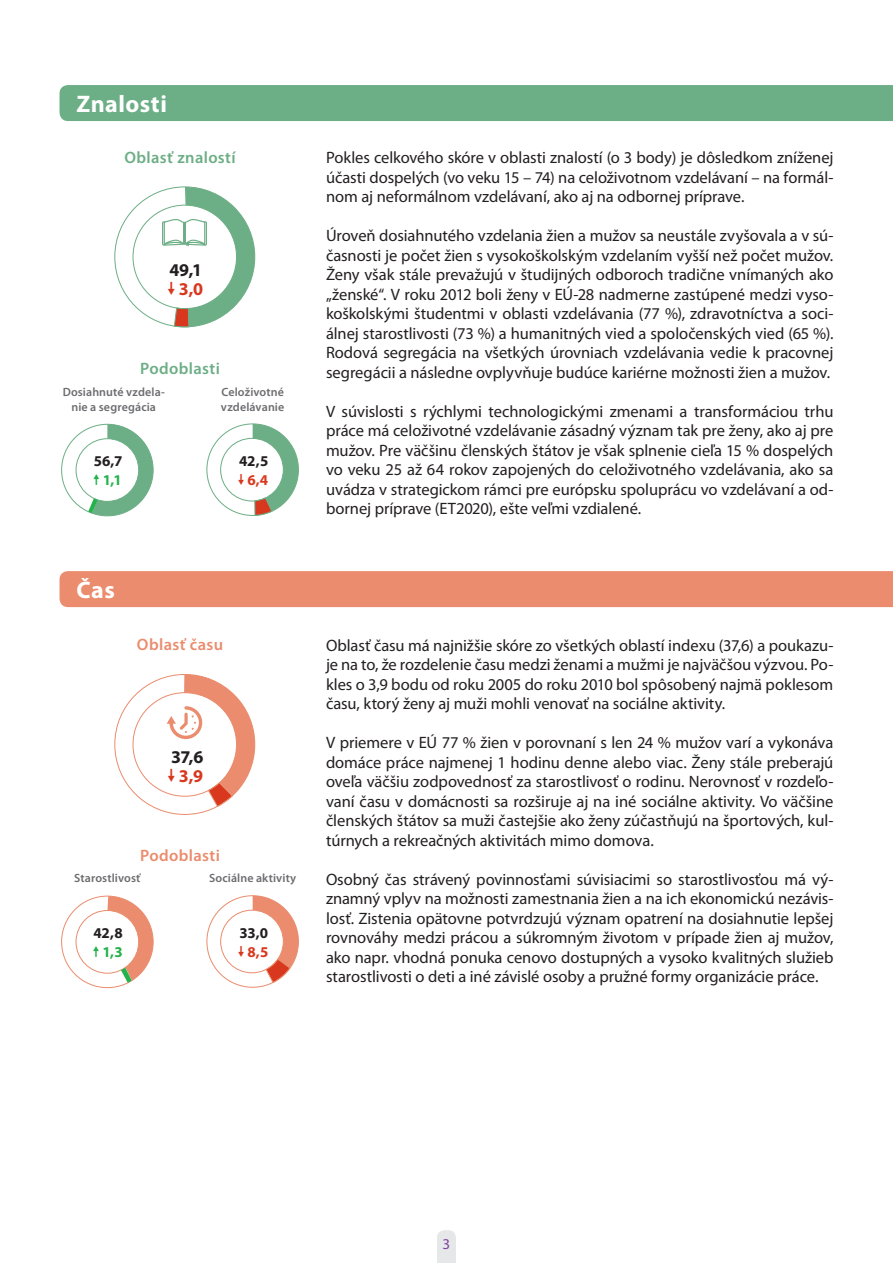
<style>
.page{position:relative;width:893px;height:1263px;background:#fff}
.page>*{position:absolute;margin:0;border:0;box-sizing:border-box;transform-origin:0 0}
.Box_title{font:700 24px "Myriad Pro";letter-spacing:.02em;color:#fff}
.Body_Text{font:700 18px "Myriad Pro";color:#231f20}
.Body_Text-2{font:700 18px "Myriad Pro";color:#d8381e}
.Body_Text-3{font:16.5px/19.5px "Myriad Pro";letter-spacing:-.005em;color:#231f20;text-align:justify}
.Figure_title{font:600 16.5px "Myriad Pro";letter-spacing:.025em;color:#6cae85}
.Figure_title-2{font:600 16.5px "Myriad Pro";letter-spacing:.025em;color:#ea8c6d}
.Body_Text-4{font:700 15px "Myriad Pro";letter-spacing:-.01em;color:#231f20}
.Body_Text-5{font:700 15px "Myriad Pro";color:#23b24b}
.Body_Text-6{font:700 15px "Myriad Pro";color:#d8381e}
.t1{font:15px "Myriad Pro";color:#7d449a}
.Body_Text-7{font:600 12px/15px "Myriad Pro";letter-spacing:.01em;color:#6c6d70;text-align:center}
</style>
<div class="page">
<svg style="left:437px;top:1230px;width:19px;height:33px"></svg>
<div style="left:60px;top:85px;width:833px;height:36px;background:#6cae85"></div>
<div style="left:60px;top:571px;width:833px;height:36px;background:#ea8c6d"></div>
<svg style="left:114px;top:186px;width:141px;height:142px"></svg>
<svg style="left:61px;top:423px;width:93px;height:94px"></svg>
<svg style="left:206px;top:423px;width:93px;height:93px"></svg>
<svg style="left:114px;top:674px;width:141px;height:141px"></svg>
<svg style="left:61px;top:895px;width:93px;height:93px"></svg>
<svg style="left:206px;top:895px;width:93px;height:93px"></svg>
<p class="Box_title" style="left:77px;top:88px;width:92px">Znalosti</p>
<p class="Figure_title" style="left:124px;top:148px;width:113px">Oblasť znalostí</p>
<p class="Body_Text" style="left:169px;top:258px;width:34px">49,1</p>
<p class="Body_Text-2" style="left:179px;top:277px;width:26px">3,0</p>
<p class="Figure_title" style="left:140px;top:359px;width:81px">Podoblasti</p>
<p class="Body_Text-7" style="left:63px;top:384px;width:104px">Dosiahnuté vzdela&shy;nie a segregácia</p>
<p class="Body_Text-7" style="left:221px;top:384px;width:65px;text-align:left">Celoživotné vzdelávanie</p>
<p class="Body_Text-4" style="left:94px;top:451px;width:30px">56,7</p>
<p class="Body_Text-5" style="left:103px;top:470px;width:20px">1,1</p>
<p class="Body_Text-4" style="left:239px;top:451px;width:31px">42,5</p>
<p class="Body_Text-6" style="left:247px;top:470px;width:22px">6,4</p>
<p class="Box_title" style="left:77px;top:574px;width:40px">Čas</p>
<p class="Figure_title-2" style="left:137px;top:636px;width:88px">Oblasť času</p>
<p class="Body_Text" style="left:171px;top:745px;width:34px">37,6</p>
<p class="Body_Text-2" style="left:179px;top:764px;width:26px">3,9</p>
<p class="Figure_title-2" style="left:140px;top:847px;width:81px">Podoblasti</p>
<p class="Body_Text-7" style="left:74px;top:870px;width:68px">Starostlivosť</p>
<p class="Body_Text-7" style="left:209px;top:870px;width:89px">Sociálne aktivity</p>
<p class="Body_Text-4" style="left:93px;top:923px;width:31px">42,8</p>
<p class="Body_Text-5" style="left:103px;top:942px;width:22px">1,3</p>
<p class="Body_Text-4" style="left:240px;top:923px;width:30px">33,0</p>
<p class="Body_Text-6" style="left:247px;top:942px;width:22px">8,5</p>
<p class="Body_Text-3" style="left:326px;top:147px;width:509px">Pokles celkového skóre v oblasti znalostí (o 3 body) je dôsledkom zníženej účasti dospelých (vo veku 15 – 74) na celoživotnom vzdelávaní – na formál&shy;nom aj neformálnom vzdelávaní, ako aj na odbornej príprave.</p>
<p class="Body_Text-3" style="left:326px;top:225px;width:509px">Úroveň dosiahnutého vzdelania žien a mužov sa neustále zvyšovala a v sú&shy;časnosti je počet žien s vysokoškolským vzdelaním vyšší než počet mužov.<br>Ženy však stále prevažujú v študijných odboroch tradične vnímaných ako „ženské“. V roku 2012 boli ženy v EÚ-28 nadmerne zastúpené medzi vyso&shy;koškolskými študentmi v oblasti vzdelávania (77 %), zdravotníctva a soci&shy;álnej starostlivosti (73 %) a humanitných vied a spoločenských vied (65 %).<br>Rodová segregácia na všetkých úrovniach vzdelávania vedie k pracovnej segregácii a následne ovplyvňuje budúce kariérne možnosti žien a mužov.</p>
<p class="Body_Text-3" style="left:326px;top:401px;width:509px">V súvislosti s rýchlymi technologickými zmenami a transformáciou trhu práce má celoživotné vzdelávanie zásadný význam tak pre ženy, ako aj pre mužov. Pre väčšinu členských štátov je však splnenie cieľa 15 % dospelých vo veku 25 až 64 rokov zapojených do celoživotného vzdelávania, ako sa uvádza v strategickom rámci pre európsku spoluprácu vo vzdelávaní a od&shy;bornej príprave (ET2020), ešte veľmi vzdialené.</p>
<p class="Body_Text-3" style="left:326px;top:635px;width:509px">Oblasť času má najnižšie skóre zo všetkých oblastí indexu (37,6) a poukazu&shy;je na to, že rozdelenie času medzi ženami a mužmi je najväčšou výzvou. Po&shy;kles o 3,9 bodu od roku 2005 do roku 2010 bol spôsobený najmä poklesom času, ktorý ženy aj muži mohli venovať na sociálne aktivity.</p>
<p class="Body_Text-3" style="left:326px;top:732px;width:509px">V priemere v EÚ 77 % žien v porovnaní s len 24 % mužov varí a vykonáva domáce práce najmenej 1 hodinu denne alebo viac. Ženy stále preberajú oveľa väčšiu zodpovednosť za starostlivosť o rodinu. Nerovnosť v rozdeľo&shy;vaní času v domácnosti sa rozširuje aj na iné sociálne aktivity. Vo väčšine členských štátov sa muži častejšie ako ženy zúčastňujú na športových, kul&shy;túrnych a rekreačných aktivitách mimo domova.</p>
<p class="Body_Text-3" style="left:326px;top:869px;width:509px">Osobný čas strávený povinnosťami súvisiacimi so starostlivosťou má vý&shy;znamný vplyv na možnosti zamestnania žien a na ich ekonomickú nezávis&shy;losť. Zistenia opätovne potvrdzujú význam opatrení na dosiahnutie lepšej rovnováhy medzi prácou a súkromným životom v prípade žien aj mužov, ako napr. vhodná ponuka cenovo dostupných a vysoko kvalitných služieb starostlivosti o deti a iné závislé osoby a pružné formy organizácie práce.</p>
<p class="t1" style="left:443px;top:1234px;width:9px">3</p>
</div>
